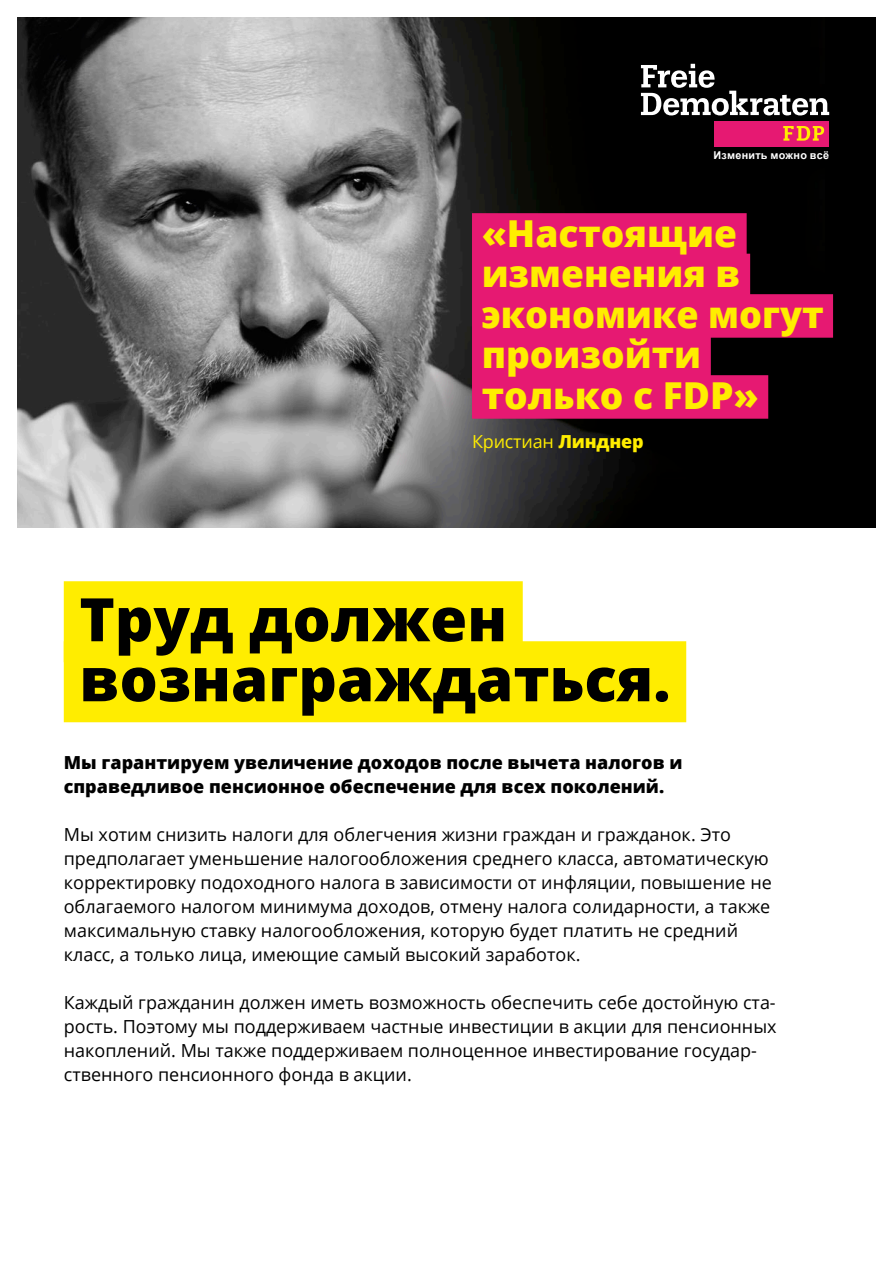
<style>
.page{position:relative;width:893px;height:1263px;background:#fff}
.page>*{position:absolute;margin:0;border:0;box-sizing:border-box;transform-origin:0 0}
.t1{font:800 60px/60px "Open Sans";color:#000}
.t2{font:800 37.2px/40.5px "Open Sans";color:#ffed00}
.t3{font:18px/24px "Open Sans";color:#000}
.t4{font:800 18px/24px "Open Sans";color:#000}
.t5{font:18px "Open Sans";letter-spacing:-.01em;color:#ffed00}
.t6{font:700 10.8px "Arial";letter-spacing:.025em;color:#fff}
.s1{font-weight:800}
</style>
<div class="page">
<div style="left:17px;top:17px;width:859px;height:510px;background:#000"></div>
<img style="left:17px;top:17px;width:752px;height:510px">
<div style="left:472px;top:213px;width:275px;height:44px;background:#e61972"></div>
<div style="left:472px;top:254px;width:278px;height:43px;background:#e61972"></div>
<div style="left:472px;top:294px;width:361px;height:44px;background:#e61972"></div>
<div style="left:472px;top:335px;width:239px;height:43px;background:#e61972"></div>
<div style="left:472px;top:375px;width:296px;height:44px;background:#e61972"></div>
<div style="left:64px;top:581px;width:459px;height:81px;background:#ffed00"></div>
<div style="left:64px;top:641px;width:622px;height:81px;background:#ffed00"></div>
<div style="left:586px;top:11px;width:295px;height:160px;background:#000"></div>
<svg style="left:641px;top:64px;width:188px;height:51px"></svg>
<div style="left:715px;top:121px;width:114px;height:26px;background:#e61972"></div>
<svg style="left:783px;top:126px;width:41px;height:15px"></svg>
<p class="t6" style="left:713px;top:148px;width:117px">Изменить можно всё</p>
<h2 class="t2" style="left:481px;top:211px;width:344px">«Настоящие изменения в экономике могут произойти только с FDP»</h2>
<p class="t5" style="left:472px;top:430px;width:173px">Кристиан <span class="s1">Линднер</span></p>
<h1 class="t1" style="left:79px;top:586px;width:593px">Труд должен вознаграждаться.</h1>
<p class="t4" style="left:64px;top:749px;width:620px">Мы гарантируем увеличение доходов после вычета налогов и справедливое пенсионное обеспечение для всех поколений.</p>
<p class="t3" style="left:64px;top:822px;width:710px">Мы хотим снизить налоги для облегчения жизни граждан и гражданок. Это предполагает уменьшение налогообложения среднего класса, автоматическую корректировку подоходного налога в зависимости от инфляции, повышение не облагаемого налогом минимума доходов, отмену налога солидарности, а также максимальную ставку налогообложения, которую будет платить не средний класс, а только лица, имеющие самый высокий заработок.</p>
<p class="t3" style="left:64px;top:989px;width:714px">Каждый гражданин должен иметь возможность обеспечить себе достойную ста&shy;рость. Поэтому мы поддерживаем частные инвестиции в акции для пенсионных накоплений. Мы также поддерживаем полноценное инвестирование государ&shy;ственного пенсионного фонда в акции.</p>
</div>
